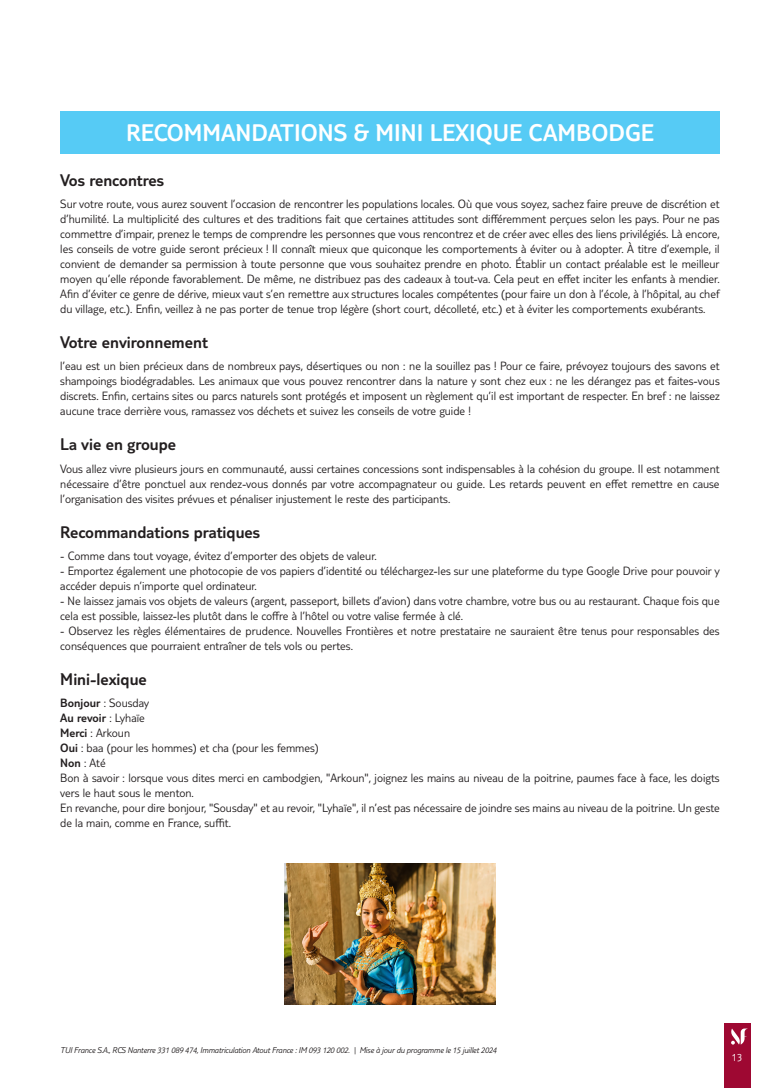
<style>
.page{position:relative;width:780px;height:1088px;background:#fff}
.page>*{position:absolute;margin:0;border:0;box-sizing:border-box;transform-origin:0 0}
.t1{font:300 25px "TUI Type";color:#fff}
.t2{font:300 17.5px "TUI Type";color:#231f20}
.t3{font:300 12.5px/15px "TUI Type";color:#231f20}
.t4{font:300 11.25px "TUI Type";color:#fff}
.t5{font:italic 300 8.75px "TUI Type";letter-spacing:-.02em;color:#231f20}
.s1{font-style:inherit}
</style>
<div class="page">
<div style="left:724px;top:1023px;width:26px;height:65px;background:#9e0832"></div>
<svg style="left:731px;top:1028px;width:17px;height:16px"></svg>
<div style="left:60px;top:111px;width:659px;height:43px;background:#56cbf5"></div>
<img style="left:285px;top:863px;width:210px;height:142px">
<h1 class="t1" style="left:126px;top:118px;width:529px">RECOMMANDATIONS &amp; MINI LEXIQUE CAMBODGE</h1>
<h2 class="t2" style="left:60px;top:170px;width:105px">Vos rencontres</h2>
<p class="t3" style="left:60px;top:196px;width:661px;text-align:justify">Sur votre route, vous aurez souvent l’occasion de rencontrer les populations locales. Où que vous soyez, sachez faire preuve de discrétion et d’humilité. La multiplicité des cultures et des traditions fait que certaines attitudes sont différemment perçues selon les pays. Pour ne pas commettre d’impair, prenez le temps de comprendre les personnes que vous rencontrez et de créer avec elles des liens privilégiés. Là encore, les conseils de votre guide seront précieux ! Il connaît mieux que quiconque les comportements à éviter ou à adopter. À titre d’exemple, il convient de demander sa permission à toute personne que vous souhaitez prendre en photo. Établir un contact préalable est le meilleur moyen qu’elle réponde favorablement. De même, ne distribuez pas des cadeaux à tout-va. Cela peut en effet inciter les enfants à mendier.<br>Afin d’éviter ce genre de dérive, mieux vaut s’en remettre aux structures locales compétentes (pour faire un don à l’école, à l’hôpital, au chef du village, etc.). Enfin, veillez à ne pas porter de tenue trop légère (short court, décolleté, etc.) et à éviter les comportements exubérants.</p>
<h2 class="t2" style="left:60px;top:332px;width:149px">Votre environnement</h2>
<p class="t3" style="left:60px;top:358px;width:661px;text-align:justify">l’eau est un bien précieux dans de nombreux pays, désertiques ou non : ne la souillez pas ! Pour ce faire, prévoyez toujours des savons et shampoings biodégradables. Les animaux que vous pouvez rencontrer dans la nature y sont chez eux : ne les dérangez pas et faites-vous discrets. Enfin, certains sites ou parcs naturels sont protégés et imposent un règlement qu’il est important de respecter. En bref : ne laissez aucune trace derrière vous, ramassez vos déchets et suivez les conseils de votre guide !</p>
<h2 class="t2" style="left:60px;top:435px;width:117px">La vie en groupe</h2>
<p class="t3" style="left:60px;top:461px;width:660px;text-align:justify">Vous allez vivre plusieurs jours en communauté, aussi certaines concessions sont indispensables à la cohésion du groupe. Il est notamment nécessaire d’être ponctuel aux rendez-vous donnés par votre accompagnateur ou guide. Les retards peuvent en effet remettre en cause l’organisation des visites prévues et pénaliser injustement le reste des participants.</p>
<h2 class="t2" style="left:60px;top:522px;width:201px">Recommandations pratiques</h2>
<p class="t3" style="left:60px;top:548px;width:318px">- Comme dans tout voyage, évitez d’emporter des objets de valeur.</p>
<p class="t3" style="left:60px;top:563px;width:661px">- Emportez également une photocopie de vos papiers d’identité ou téléchargez-les sur une plateforme du type Google Drive pour pouvoir y accéder depuis n’importe quel ordinateur.</p>
<p class="t3" style="left:60px;top:593px;width:661px">- Ne laissez jamais vos objets de valeurs (argent, passeport, billets d’avion) dans votre chambre, votre bus ou au restaurant. Chaque fois que cela est possible, laissez-les plutôt dans le coffre à l’hôtel ou votre valise fermée à clé.</p>
<p class="t3" style="left:60px;top:623px;width:661px">- Observez les règles élémentaires de prudence. Nouvelles Frontières et notre prestataire ne sauraient être tenus pour responsables des conséquences que pourraient entraîner de tels vols ou pertes.</p>
<h2 class="t2" style="left:60px;top:669px;width:88px">Mini-lexique</h2>
<p class="t3" style="left:60px;top:695px;width:661px"><span class="s1">Bonjour</span> : Sousday<br><span class="s1">Au revoir</span> : Lyhaïe<br><span class="s1">Merci</span> : Arkoun<br><span class="s1">Oui</span> : baa (pour les hommes) et cha (pour les femmes)<br><span class="s1">Non</span> : Até<br>Bon à savoir : lorsque vous dites merci en cambodgien, "Arkoun", joignez les mains au niveau de la poitrine, paumes face à face, les doigts vers le haut sous le menton.<br>En revanche, pour dire bonjour, "Sousday" et au revoir, "Lyhaïe", il n’est pas nécessaire de joindre ses mains au niveau de la poitrine. Un geste de la main, comme en France, suffit.</p>
<p class="t5" style="left:60px;top:1045px;width:438px">TUI France S.A., RCS Nanterre 331 089 474, Immatriculation Atout France : IM 093 120 002. | Mise à jour du programme le 15 juillet 2024</p>
<p class="t4" style="left:731px;top:1050px;width:12px">13</p>
</div>
